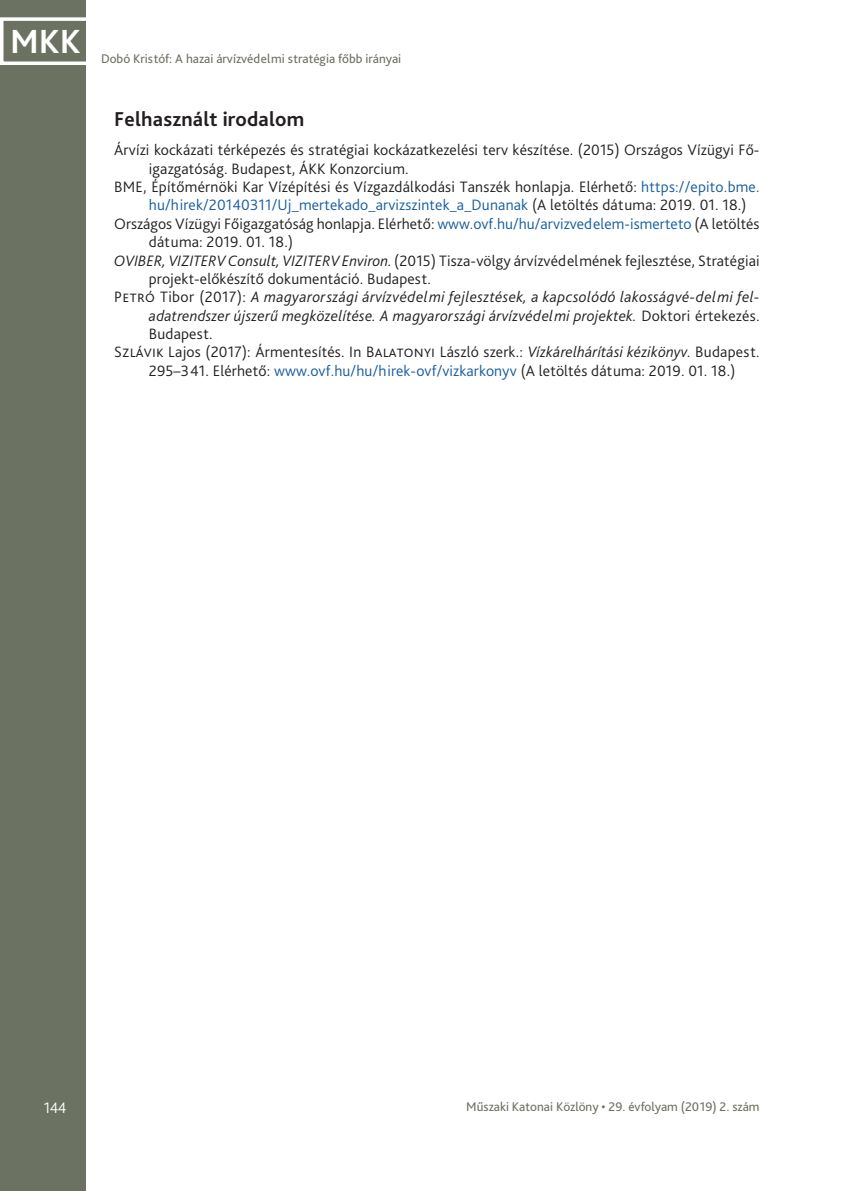
<style>
.page{position:relative;width:844px;height:1191px;background:#fff}
.page>*{position:absolute;margin:0;border:0;box-sizing:border-box;transform-origin:0 0}
.t1{font:700 35px "Bliss Pro";color:#fff}
.IRODALOMJEGYZÉK___cí{font:700 21px "Bliss Pro";letter-spacing:.01em;color:#231f20}
.Irodalomjegyzék{font:300 15.75px/18.4px "Bliss Pro";letter-spacing:.01em;color:#231f20}
.Irodalomjegyzék-2{font:italic 300 15.75px/18.4px "Bliss Pro";letter-spacing:.015em;color:#231f20;text-align:justify}
.t2{font:300 15.75px "Bliss Pro";color:#fff}
.t3{font:13.12px "Bliss Pro";color:#6c7261}
.s1{color:#175d9e}
.s2{font-style:italic}
.s3{font-style:normal}
</style>
<div class="page">
<div style="left:0;top:0;width:85px;height:1191px;background:#6c7261"></div>
<div style="left:0;top:17px;width:94px;height:48px;border:4px solid #fff"></div>
<h1 class="t1" style="left:10px;top:20px;width:72px">MKK</h1>
<p class="t3" style="left:101px;top:50px;width:302px">Dobó Kristóf: A hazai árvízvédelmi stratégia főbb irányai</p>
<p class="IRODALOMJEGYZÉK___cí" style="left:114px;top:105px;width:192px">Felhasznált irodalom</p>
<p class="Irodalomjegyzék" style="left:149px;top:140px;width:612px;text-indent:-35px">Árvízi kockázati térképezés és stratégiai kockázatkezelési terv készítése. (2015) Országos Vízügyi Fő&shy;igazgatóság. Budapest, ÁKK Konzorcium.</p>
<p class="Irodalomjegyzék" style="left:149px;top:177px;width:612px;text-indent:-35px">BME, Építőmérnöki Kar Vízépítési és Vízgazdálkodási Tanszék honlapja. Elérhető: <span class="s1">https://epito.bme. hu/hirek/20140311/Uj_mertekado_arvizszintek_a_Dunanak</span> (A letöltés dátuma: 2019. 01. 18.)</p>
<p class="Irodalomjegyzék" style="left:149px;top:214px;width:612px;text-indent:-35px">Országos Vízügyi Főigazgatóság honlapja. Elérhető: <span class="s1">www.ovf.hu/hu/arvizvedelem-ismerteto</span> (A letöltés dátuma: 2019. 01. 18.)</p>
<p class="Irodalomjegyzék" style="left:149px;top:251px;width:612px;text-indent:-35px"><span class="s2">OVIBER, VIZITERV Consult, VIZITERV Environ.</span> (2015) Tisza-völgy árvízvédelmének fejlesztése, Stratégiai projekt-előkészítő dokumentáció. Budapest.</p>
<p class="Irodalomjegyzék-2" style="left:149px;top:287px;width:612px;text-indent:-35px"><span class="s3">Petró Tibor (2017):</span> A magyarországi árvízvédelmi fejlesztések, a kapcsolódó lakosságvé-delmi fel&shy;adatrendszer újszerű megközelítése. A magyarországi árvízvédelmi projektek. <span class="s3">Doktori értekezés.<br>Budapest.</span></p>
<p class="Irodalomjegyzék" style="left:149px;top:343px;width:612px;text-indent:-35px">Szlávik Lajos (2017): Ármentesítés. In Balatonyi László szerk.: <span class="s2">Vízkárelhárítási kézikönyv.</span> Budapest.<br>295–341. Elérhető: <span class="s1">www.ovf.hu/hu/hirek-ovf/vizkarkonyv</span> (A letöltés dátuma: 2019. 01. 18.)</p>
<p class="t2" style="left:44px;top:1098px;width:24px">144</p>
<p class="t3" style="left:466px;top:1098px;width:295px">Műszaki Katonai Közlöny • 29. évfolyam (2019) 2. szám</p>
</div>
